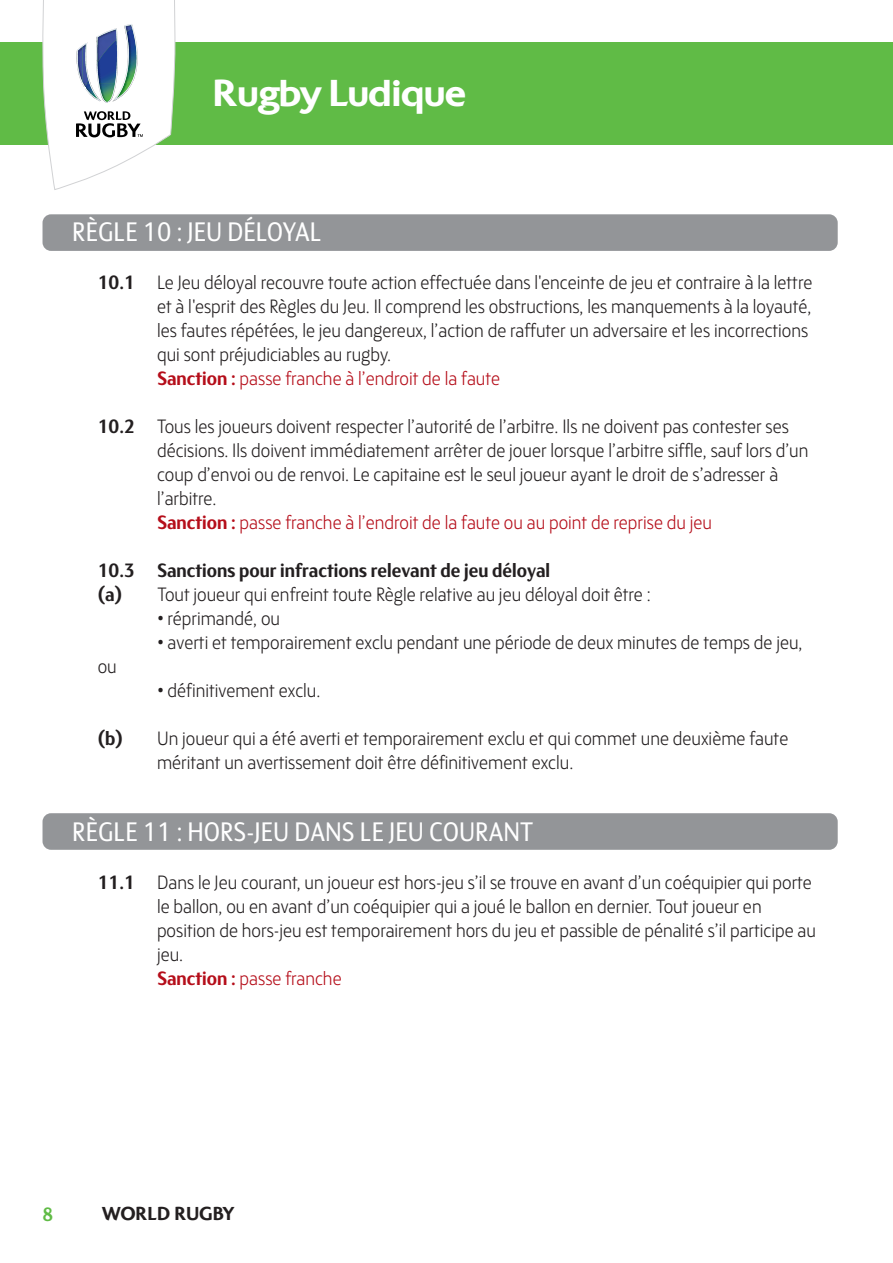
<style>
.page{position:relative;width:893px;height:1263px;background:#fff}
.page>*{position:absolute;margin:0;border:0;box-sizing:border-box;transform-origin:0 0}
.t1{font:700 39px "Colosseum";letter-spacing:-.035em;color:#fff}
.t2{font:27px "FS Blake";color:#fff;scale:.92 1}
.t3{font:300 19.5px/24px "FS Blake";color:#231f20;scale:.93 1}
.t4{font:700 19.5px "Colosseum";color:#231f20;scale:.93 1}
.t5{font:700 19.5px "FS Blake";color:#60bb46;scale:.93 1}
.s1{font-weight:700}
.s2{font-weight:700;color:#b50e1a}
.s3{color:#b50e1a}
</style>
<div class="page">
<div style="left:43px;top:214px;width:795px;height:37px;background:#939598;border-radius:9px"></div>
<div style="left:43px;top:813px;width:795px;height:37px;background:#939598;border-radius:9px"></div>
<div style="left:0;top:43px;width:893px;height:102px;background:#60bb46"></div>
<svg style="left:42px;top:0;width:133px;height:190px"></svg>
<h1 class="t1" style="left:213px;top:72px;width:255px">Rugby Ludique</h1>
<h2 class="t2" style="left:72px;top:223px;width:273px">RÈGLE 10 : JEU DÉLOYAL</h2>
<p class="t3" style="left:157px;top:273px;width:706px;text-indent:-59px"><span class="s1">10.1</span> Le Jeu déloyal recouvre toute action effectuée dans l'enceinte de jeu et contraire à la lettre et à l'esprit des Règles du Jeu. Il comprend les obstructions, les manquements à la loyauté, les fautes répétées, le jeu dangereux, l’action de raffuter un adversaire et les incorrections qui sont préjudiciables au rugby.<br><span class="s2">Sanction :</span> <span class="s3">passe franche à l’endroit de la faute</span></p>
<p class="t3" style="left:157px;top:417px;width:702px;text-indent:-59px"><span class="s1">10.2</span> Tous les joueurs doivent respecter l’autorité de l’arbitre. Ils ne doivent pas contester ses décisions. Ils doivent immédiatement arrêter de jouer lorsque l’arbitre siffle, sauf lors d’un coup d’envoi ou de renvoi. Le capitaine est le seul joueur ayant le droit de s’adresser à l’arbitre.<br><span class="s2">Sanction :</span> <span class="s3">passe franche à l’endroit de la faute ou au point de reprise du jeu</span></p>
<p class="t3" style="left:98px;top:561px;width:596px"><span class="s1">10.3 Sanctions pour infractions relevant de jeu déloyal<br>(a)</span> Tout joueur qui enfreint toute Règle relative au jeu déloyal doit être :</p>
<p class="t3" style="left:157px;top:609px;width:133px">• réprimandé, ou</p>
<p class="t3" style="left:157px;top:633px;width:695px">• averti et temporairement exclu pendant une période de deux minutes de temps de jeu,</p>
<p class="t3" style="left:98px;top:657px;width:22px">ou</p>
<p class="t3" style="left:157px;top:681px;width:177px">• définitivement exclu.</p>
<p class="t3" style="left:157px;top:729px;width:680px;text-indent:-59px"><span class="s1">(b)</span> Un joueur qui a été averti et temporairement exclu et qui commet une deuxième faute méritant un avertissement doit être définitivement exclu.</p>
<h2 class="t2" style="left:72px;top:823px;width:503px">RÈGLE 11 : HORS-JEU DANS LE JEU COURANT</h2>
<p class="t3" style="left:157px;top:873px;width:710px;text-indent:-59px"><span class="s1">11.1</span> Dans le Jeu courant, un joueur est hors-jeu s’il se trouve en avant d’un coéquipier qui porte le ballon, ou en avant d’un coéquipier qui a joué le ballon en dernier. Tout joueur en position de hors-jeu est temporairement hors du jeu et passible de pénalité s’il participe au jeu.<br><span class="s2">Sanction :</span> <span class="s3">passe franche</span></p>
<p class="t5" style="left:43px;top:1208px;width:13px">8</p>
<p class="t4" style="left:102px;top:1203px;width:144px">WORLD RUGBY</p>
</div>
